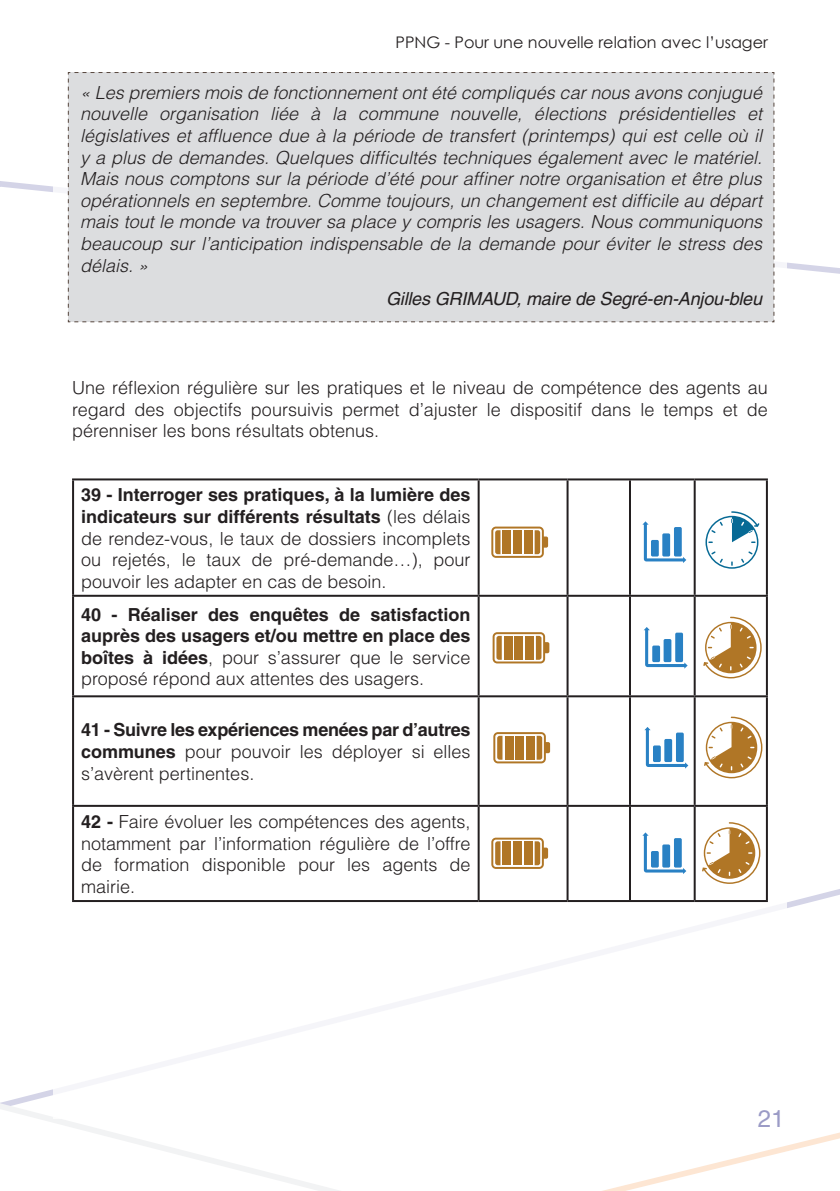
<style>
.page{position:relative;width:840px;height:1191px;background:#fff}
.page>*{position:absolute;margin:0;border:0;box-sizing:border-box;transform-origin:0 0}
.t1{font:24px "Helvetica";color:#9b9bc6}
.texte{font:300 18px/21.6px "Helvetica";color:#231f20;text-align:justify}
.t2{font:italic 300 18px/21.6px "Helvetica";color:#231f20;text-align:justify}
.texte-2{font:700 18px/21.6px "Helvetica";color:#231f20;text-align:justify}
.t3{font:italic 18px "Helvetica";letter-spacing:-.01em;color:#231f20}
.t4{font:16px "Century Gothic";color:#231f20}
.s1{font-weight:700}
.s2{font-weight:300}
</style>
<div class="page">
<svg style="left:0;top:181px;width:839px;height:93px"></svg>
<svg style="left:0;top:1099px;width:339px;height:92px"></svg>
<svg style="left:602px;top:1133px;width:237px;height:58px"></svg>
<div style="left:53px;top:72px;width:733px;height:1047px;background:#fff"></div>
<hr style="left:72px;top:478px;width:406px;height:2px;background:#231f20">
<hr style="left:72px;top:480px;width:2px;height:115px;background:#231f20">
<hr style="left:478px;top:478px;width:89px;height:2px;background:#231f20">
<hr style="left:477px;top:480px;width:2px;height:115px;background:#231f20">
<hr style="left:567px;top:478px;width:62px;height:2px;background:#231f20">
<hr style="left:566px;top:480px;width:2px;height:115px;background:#231f20">
<hr style="left:629px;top:478px;width:65px;height:2px;background:#231f20">
<hr style="left:628px;top:480px;width:2px;height:115px;background:#231f20">
<hr style="left:694px;top:478px;width:73px;height:2px;background:#231f20">
<hr style="left:693px;top:480px;width:2px;height:115px;background:#231f20">
<hr style="left:765px;top:480px;width:2px;height:115px;background:#231f20">
<hr style="left:72px;top:595px;width:406px;height:2px;background:#231f20">
<hr style="left:72px;top:597px;width:2px;height:98px;background:#231f20">
<hr style="left:478px;top:595px;width:89px;height:2px;background:#231f20">
<hr style="left:477px;top:597px;width:2px;height:98px;background:#231f20">
<hr style="left:567px;top:595px;width:62px;height:2px;background:#231f20">
<hr style="left:566px;top:597px;width:2px;height:98px;background:#231f20">
<hr style="left:629px;top:595px;width:65px;height:2px;background:#231f20">
<hr style="left:628px;top:597px;width:2px;height:98px;background:#231f20">
<hr style="left:694px;top:595px;width:73px;height:2px;background:#231f20">
<hr style="left:693px;top:597px;width:2px;height:98px;background:#231f20">
<hr style="left:765px;top:597px;width:2px;height:98px;background:#231f20">
<hr style="left:72px;top:695px;width:406px;height:2px;background:#231f20">
<hr style="left:72px;top:697px;width:2px;height:108px;background:#231f20">
<hr style="left:478px;top:695px;width:89px;height:2px;background:#231f20">
<hr style="left:477px;top:697px;width:2px;height:108px;background:#231f20">
<hr style="left:567px;top:695px;width:62px;height:2px;background:#231f20">
<hr style="left:566px;top:697px;width:2px;height:108px;background:#231f20">
<hr style="left:629px;top:695px;width:65px;height:2px;background:#231f20">
<hr style="left:628px;top:697px;width:2px;height:108px;background:#231f20">
<hr style="left:694px;top:695px;width:73px;height:2px;background:#231f20">
<hr style="left:693px;top:697px;width:2px;height:108px;background:#231f20">
<hr style="left:765px;top:697px;width:2px;height:108px;background:#231f20">
<hr style="left:72px;top:805px;width:406px;height:2px;background:#231f20">
<hr style="left:72px;top:807px;width:2px;height:93px;background:#231f20">
<hr style="left:478px;top:805px;width:89px;height:2px;background:#231f20">
<hr style="left:477px;top:807px;width:2px;height:93px;background:#231f20">
<hr style="left:567px;top:805px;width:62px;height:2px;background:#231f20">
<hr style="left:566px;top:807px;width:2px;height:93px;background:#231f20">
<hr style="left:629px;top:805px;width:65px;height:2px;background:#231f20">
<hr style="left:628px;top:807px;width:2px;height:93px;background:#231f20">
<hr style="left:694px;top:805px;width:73px;height:2px;background:#231f20">
<hr style="left:693px;top:807px;width:2px;height:93px;background:#231f20">
<hr style="left:765px;top:807px;width:2px;height:93px;background:#231f20">
<hr style="left:72px;top:900px;width:406px;height:2px;background:#231f20">
<hr style="left:478px;top:900px;width:89px;height:2px;background:#231f20">
<hr style="left:567px;top:900px;width:62px;height:2px;background:#231f20">
<hr style="left:629px;top:900px;width:65px;height:2px;background:#231f20">
<hr style="left:694px;top:900px;width:73px;height:2px;background:#231f20">
<div style="left:67px;top:72px;width:707px;height:251px;background:#dcdddf"></div>
<svg style="left:491px;top:526px;width:56px;height:32px"></svg>
<svg style="left:642px;top:521px;width:44px;height:42px"></svg>
<svg style="left:705px;top:511px;width:54px;height:58px"></svg>
<svg style="left:492px;top:632px;width:57px;height:31px"></svg>
<svg style="left:643px;top:627px;width:44px;height:41px"></svg>
<svg style="left:703px;top:616px;width:58px;height:62px"></svg>
<svg style="left:493px;top:732px;width:56px;height:31px"></svg>
<svg style="left:644px;top:727px;width:44px;height:41px"></svg>
<svg style="left:704px;top:716px;width:58px;height:62px"></svg>
<svg style="left:491px;top:837px;width:56px;height:32px"></svg>
<svg style="left:642px;top:832px;width:44px;height:42px"></svg>
<svg style="left:702px;top:822px;width:58px;height:62px"></svg>
<p class="t4" style="left:395px;top:31px;width:373px">PPNG - Pour une nouvelle relation avec l’usager</p>
<p class="t2" style="left:80px;top:81px;width:683px">« Les premiers mois de fonctionnement ont été compliqués car nous avons conjugué nouvelle organisation liée à la commune nouvelle, élections présidentielles et législatives et affluence due à la période de transfert (printemps) qui est celle où il y a plus de demandes. Quelques difficultés techniques également avec le matériel.<br>Mais nous comptons sur la période d’été pour affiner notre organisation et être plus opérationnels en septembre. Comme toujours, un changement est difficile au départ mais tout le monde va trouver sa place y compris les usagers. Nous communiquons beaucoup sur l’anticipation indispensable de la demande pour éviter le stress des délais. »</p>
<p class="t3" style="left:386px;top:288px;width:377px">Gilles GRIMAUD, maire de Segré-en-Anjou-bleu</p>
<p class="texte" style="left:72px;top:377px;width:697px">Une réflexion régulière sur les pratiques et le niveau de compétence des agents au regard des objectifs poursuivis permet d’ajuster le dispositif dans le temps et de pérenniser les bons résultats obtenus.</p>
<p class="texte" style="left:81px;top:484px;width:391px"><span class="s1">39 - Interroger ses pratiques, à la lumière des indicateurs sur différents résultats</span> (les délais de rendez-vous, le taux de dossiers incomplets ou rejetés, le taux de pré-demande…), pour pouvoir les adapter en cas de besoin.</p>
<p class="texte-2" style="left:81px;top:603px;width:391px">40 - Réaliser des enquêtes de satisfaction auprès des usagers et/ou mettre en place des boîtes à idées<span class="s2">, pour s’assurer que le service proposé répond aux attentes des usagers.</span></p>
<p class="texte" style="left:81px;top:719px;width:391px"><span class="s1">41 - Suivre les expériences menées par d’autres communes</span> pour pouvoir les déployer si elles s’avèrent pertinentes.</p>
<p class="texte" style="left:81px;top:811px;width:391px"><span class="s1">42 -</span> Faire évoluer les compétences des agents, notamment par l’information régulière de l’offre de formation disponible pour les agents de mairie.</p>
<h1 class="t1" style="left:757px;top:1105px;width:28px">21</h1>
</div>
